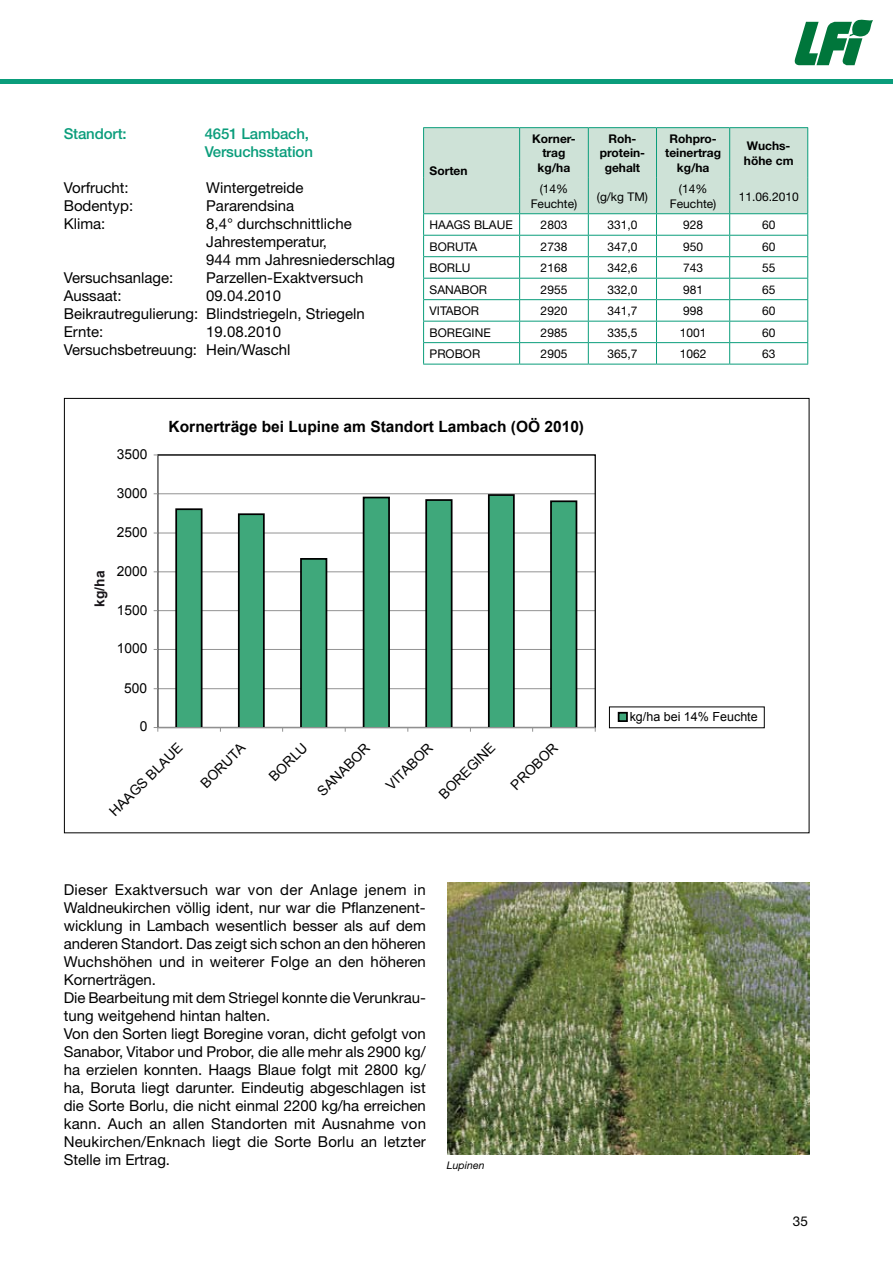
<style>
.page{position:relative;width:893px;height:1263px;background:#fff}
.page>*{position:absolute;margin:0;border:0;box-sizing:border-box;transform-origin:0 0}
.t1{font:700 15.45px "Arial";color:#000}
.t2{font:15px/18px "Helvetica Neue";color:#000}
.t3{font:500 15px/18px "Helvetica Neue";letter-spacing:-.01em;color:#0a9d7b}
.t4{font:13.8px "Arial";color:#000}
.t5{font:700 13.8px "Arial";color:#1a171b}
.t6{font:13.5px "Helvetica Neue";color:#000}
.t7{font:12.45px "Arial";color:#000}
.t8{font:12px/14.4px "Helvetica Neue";color:#000;text-align:center}
.t9{font:700 12px/14.4px "Helvetica Neue";color:#000;text-align:center}
.t10{font:italic 10.5px "Helvetica Neue";color:#000}
</style>
<div class="page">
<div style="left:0;top:79px;width:893px;height:5px;background:#0a9d7b"></div>
<svg style="left:794px;top:19px;width:79px;height:46px"></svg>
<hr style="left:423px;top:127px;width:97px;height:1px;background:#0a9d7b">
<hr style="left:520px;top:127px;width:68px;height:1px;background:#0a9d7b">
<hr style="left:588px;top:127px;width:68px;height:1px;background:#0a9d7b">
<hr style="left:656px;top:127px;width:74px;height:1px;background:#0a9d7b">
<hr style="left:730px;top:127px;width:78px;height:1px;background:#0a9d7b">
<svg style="left:423px;top:128px;width:385px;height:236px"></svg>
<hr style="left:423px;top:364px;width:97px;height:1px;background:#0a9d7b">
<hr style="left:520px;top:364px;width:68px;height:1px;background:#0a9d7b">
<hr style="left:588px;top:364px;width:68px;height:1px;background:#0a9d7b">
<hr style="left:656px;top:364px;width:74px;height:1px;background:#0a9d7b">
<hr style="left:730px;top:364px;width:78px;height:1px;background:#0a9d7b">
<hr style="left:158px;top:688px;width:437px;height:1px;background:#939393">
<hr style="left:158px;top:649px;width:437px;height:1px;background:#939393">
<hr style="left:158px;top:610px;width:437px;height:1px;background:#939393">
<hr style="left:158px;top:572px;width:437px;height:1px;background:#939393">
<hr style="left:158px;top:533px;width:437px;height:1px;background:#939393">
<hr style="left:158px;top:493px;width:437px;height:1px;background:#939393">
<svg style="left:175px;top:508px;width:28px;height:219px"></svg>
<svg style="left:238px;top:513px;width:27px;height:214px"></svg>
<svg style="left:300px;top:558px;width:27px;height:169px"></svg>
<svg style="left:363px;top:497px;width:27px;height:230px"></svg>
<svg style="left:425px;top:499px;width:27px;height:228px"></svg>
<svg style="left:488px;top:494px;width:27px;height:233px"></svg>
<svg style="left:550px;top:500px;width:27px;height:227px"></svg>
<hr style="left:158px;top:455px;width:1px;height:272px;background:#939393">
<hr style="left:158px;top:727px;width:437px;height:1px;background:#939393">
<svg style="left:154px;top:727px;width:5px;height:5px"></svg>
<div style="left:619px;top:713px;width:8px;height:8px;background:#3fa87b"></div>
<div style="left:618px;top:712px;width:10px;height:10px;border:2px solid #000"></div>
<img style="left:447px;top:883px;width:362px;height:271px">
<p class="t3" style="left:64px;top:125px;width:64px">Standort:</p>
<p class="t3" style="left:205px;top:125px;width:110px">4651 Lambach,<br>Versuchsstation</p>
<p class="t2" style="left:64px;top:178px;width:67px">Vorfrucht:</p>
<p class="t2" style="left:206px;top:178px;width:99px">Wintergetreide</p>
<p class="t2" style="left:64px;top:196px;width:71px">Bodentyp:</p>
<p class="t2" style="left:206px;top:196px;width:90px">Pararendsina</p>
<p class="t2" style="left:64px;top:214px;width:43px">Klima:</p>
<p class="t2" style="left:206px;top:214px;width:190px">8,4° durchschnittliche<br>Jahrestemperatur,<br>944 mm Jahresniederschlag</p>
<p class="t2" style="left:64px;top:268px;width:111px">Versuchsanlage:</p>
<p class="t2" style="left:206px;top:268px;width:159px">Parzellen-Exaktversuch</p>
<p class="t2" style="left:64px;top:286px;width:60px">Aussaat:</p>
<p class="t2" style="left:64px;top:286px;width:303px;text-indent:143px">09.04.2010<br>Beikrautregulierung: Blindstriegeln, Striegeln<br>Ernte:</p>
<p class="t2" style="left:64px;top:322px;width:228px;text-indent:143px">19.08.2010<br>Versuchsbetreuung: Hein/Waschl</p>
<p class="t9" style="left:430px;top:164px;width:40px">Sorten</p>
<p class="t9" style="left:532px;top:131px;width:45px">Korner&shy;trag kg/ha</p>
<p class="t9" style="left:600px;top:131px;width:47px">Roh&shy;protein&shy;gehalt</p>
<p class="t9" style="left:665px;top:131px;width:57px">Rohpro&shy;teinertrag kg/ha</p>
<p class="t9" style="left:744px;top:138px;width:51px;text-align:left">Wuchs&shy;höhe cm</p>
<p class="t8" style="left:531px;top:182px;width:48px">(14%<br>Feuchte)</p>
<p class="t8" style="left:597px;top:189px;width:52px">(g/kg TM)</p>
<p class="t8" style="left:670px;top:182px;width:48px">(14%<br>Feuchte)</p>
<p class="t8" style="left:739px;top:189px;width:62px">11.06.2010</p>
<p class="t8" style="left:430px;top:218px;width:85px">HAAGS BLAUE</p>
<p class="t8" style="left:541px;top:218px;width:28px">2803</p>
<p class="t8" style="left:607px;top:218px;width:32px">331,0</p>
<p class="t8" style="left:683px;top:218px;width:22px">928</p>
<p class="t8" style="left:762px;top:218px;width:15px">60</p>
<p class="t8" style="left:430px;top:239px;width:49px">BORUTA</p>
<p class="t8" style="left:541px;top:239px;width:28px">2738</p>
<p class="t8" style="left:607px;top:239px;width:32px">347,0</p>
<p class="t8" style="left:683px;top:239px;width:22px">950</p>
<p class="t8" style="left:762px;top:239px;width:15px">60</p>
<p class="t8" style="left:430px;top:261px;width:42px">BORLU</p>
<p class="t8" style="left:541px;top:261px;width:28px">2168</p>
<p class="t8" style="left:607px;top:261px;width:32px">342,6</p>
<p class="t8" style="left:683px;top:261px;width:22px">743</p>
<p class="t8" style="left:762px;top:261px;width:15px">55</p>
<p class="t8" style="left:430px;top:282px;width:59px">SANABOR</p>
<p class="t8" style="left:541px;top:282px;width:28px">2955</p>
<p class="t8" style="left:607px;top:282px;width:32px">332,0</p>
<p class="t8" style="left:683px;top:282px;width:22px">981</p>
<p class="t8" style="left:762px;top:282px;width:15px">65</p>
<p class="t8" style="left:430px;top:303px;width:51px">VITABOR</p>
<p class="t8" style="left:541px;top:303px;width:28px">2920</p>
<p class="t8" style="left:607px;top:303px;width:32px">341,7</p>
<p class="t8" style="left:683px;top:303px;width:22px">998</p>
<p class="t8" style="left:762px;top:303px;width:15px">60</p>
<p class="t8" style="left:430px;top:325px;width:63px">BOREGINE</p>
<p class="t8" style="left:541px;top:325px;width:28px">2985</p>
<p class="t8" style="left:607px;top:325px;width:32px">335,5</p>
<p class="t8" style="left:680px;top:325px;width:28px">1001</p>
<p class="t8" style="left:762px;top:325px;width:15px">60</p>
<p class="t8" style="left:430px;top:346px;width:52px">PROBOR</p>
<p class="t8" style="left:541px;top:346px;width:28px">2905</p>
<p class="t8" style="left:607px;top:346px;width:32px">365,7</p>
<p class="t8" style="left:680px;top:346px;width:28px">1062</p>
<p class="t8" style="left:762px;top:346px;width:15px">63</p>
<p class="t4" style="left:117px;top:446px;width:32px">3500</p>
<p class="t4" style="left:117px;top:485px;width:32px">3000</p>
<p class="t4" style="left:117px;top:524px;width:32px">2500</p>
<p class="t5" style="left:92px;top:607px;width:37px;rotate:-90deg">kg/ha</p>
<p class="t4" style="left:117px;top:563px;width:32px">2000</p>
<p class="t4" style="left:117px;top:602px;width:32px">1500</p>
<p class="t4" style="left:117px;top:641px;width:32px">1000</p>
<p class="t4" style="left:124px;top:680px;width:24px">500</p>
<p class="t4" style="left:140px;top:719px;width:9px">0</p>
<p class="t1" style="left:169px;top:418px;width:417px">Kornerträge bei Lupine am Standort Lambach (OÖ 2010)</p>
<p class="t4" style="left:106px;top:808px;width:99px;rotate:-45deg">HAAGS BLAUE</p>
<p class="t4" style="left:198px;top:780px;width:58px;rotate:-45deg">BORUTA</p>
<p class="t4" style="left:266px;top:773px;width:49px;rotate:-45deg">BORLU</p>
<p class="t4" style="left:314px;top:788px;width:69px;rotate:-45deg">SANABOR</p>
<p class="t4" style="left:383px;top:782px;width:61px;rotate:-45deg">VITABOR</p>
<p class="t4" style="left:436px;top:791px;width:74px;rotate:-45deg">BOREGINE</p>
<p class="t4" style="left:508px;top:782px;width:61px;rotate:-45deg">PROBOR</p>
<p class="t2" style="left:64px;top:880px;width:364px">Dieser Exaktversuch war von der Anlage jenem in Waldneukirchen völlig ident, nur war die Pflanzenent&shy;wicklung in Lambach wesentlich besser als auf dem anderen Standort. Das zeigt sich schon an den höheren Wuchshöhen und in weiterer Folge an den höheren Kornerträgen.<br>Die Bearbeitung mit dem Striegel konnte die Verunkrau&shy;tung weitgehend hintan halten.<br>Von den Sorten liegt Boregine voran, dicht gefolgt von Sanabor, Vitabor und Probor, die alle mehr als 2900 kg/ ha erzielen konnten. Haags Blaue folgt mit 2800 kg/ ha, Boruta liegt darunter. Eindeutig abgeschlagen ist die Sorte Borlu, die nicht einmal 2200 kg/ha erreichen kann. Auch an allen Standorten mit Ausnahme von Neukirchen/Enknach liegt die Sorte Borlu an letzter Stelle im Ertrag.</p>
<p class="t10" style="left:447px;top:1159px;width:39px">Lupinen</p>
<p class="t7" style="left:630px;top:709px;width:130px">kg/ha bei 14% Feuchte</p>
<p class="t6" style="left:793px;top:1213px;width:17px">35</p>
</div>
